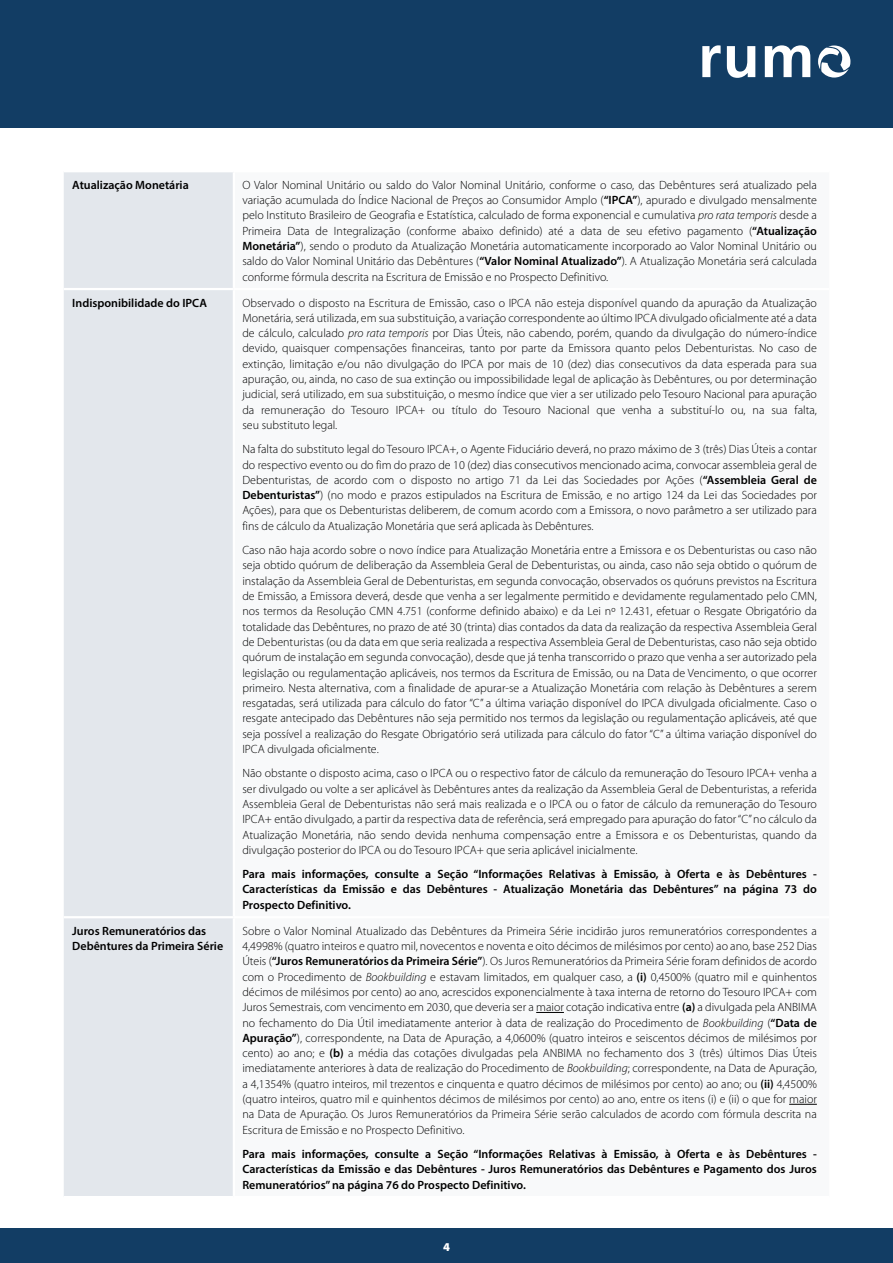
<style>
.page{position:relative;width:893px;height:1263px;background:#fff}
.page>*{position:absolute;margin:0;border:0;box-sizing:border-box;transform-origin:0 0}
.t1{font:300 12px/15.3px "Myriad Pro";color:#000;text-align:justify}
.t2{font:600 12px/15.3px "Myriad Pro";color:#000;text-align:justify}
.t3{font:900 12px "Myriad Pro";color:#fff}
.s1{font-weight:600}
.s2{font-style:italic}
</style>
<div class="page">
<div style="left:0;top:0;width:893px;height:128px;background:#123d64"></div>
<div style="left:0;top:1229px;width:893px;height:34px;background:#123d64"></div>
<svg style="left:702px;top:45px;width:19px;height:32px"></svg>
<svg style="left:727px;top:46px;width:28px;height:32px"></svg>
<svg style="left:765px;top:45px;width:45px;height:32px"></svg>
<svg style="left:818px;top:46px;width:32px;height:32px"></svg>
<div style="left:64px;top:172px;width:169px;height:1024px;background:#e3e7ec"></div>
<hr style="left:64px;top:288px;width:170px;height:2px;background:#fff">
<hr style="left:64px;top:916px;width:170px;height:2px;background:#fff">
<svg style="left:536px;top:1012px;width:28px;height:1px"></svg>
<svg style="left:789px;top:1104px;width:28px;height:1px"></svg>
<p class="t2" style="left:72px;top:177px;width:118px">Atualização Monetária</p>
<p class="t1" style="left:242px;top:177px;width:576px">O Valor Nominal Unitário ou saldo do Valor Nominal Unitário, conforme o caso, das Debêntures será atualizado pela variação acumulada do Índice Nacional de Preços ao Consumidor Amplo (<span class="s1">“IPCA”</span>), apurado e divulgado mensalmente pelo Instituto Brasileiro de Geografia e Estatística, calculado de forma exponencial e cumulativa <span class="s2">pro rata temporis</span> desde a Primeira Data de Integralização (conforme abaixo definido) até a data de seu efetivo pagamento (<span class="s1">“Atualização Monetária”</span>), sendo o produto da Atualização Monetária automaticamente incorporado ao Valor Nominal Unitário ou saldo do Valor Nominal Unitário das Debêntures (<span class="s1">“Valor Nominal Atualizado”</span>). A Atualização Monetária será calculada conforme fórmula descrita na Escritura de Emissão e no Prospecto Definitivo.</p>
<p class="t2" style="left:72px;top:295px;width:136px">Indisponibilidade do IPCA</p>
<p class="t1" style="left:242px;top:295px;width:576px">Observado o disposto na Escritura de Emissão, caso o IPCA não esteja disponível quando da apuração da Atualização Monetária, será utilizada, em sua substituição, a variação correspondente ao último IPCA divulgado oficialmente até a data de cálculo, calculado <span class="s2">pro rata temporis</span> por Dias Úteis, não cabendo, porém, quando da divulgação do número-índice devido, quaisquer compensações financeiras, tanto por parte da Emissora quanto pelos Debenturistas. No caso de extinção, limitação e/ou não divulgação do IPCA por mais de 10 (dez) dias consecutivos da data esperada para sua apuração, ou, ainda, no caso de sua extinção ou impossibilidade legal de aplicação às Debêntures, ou por determinação judicial, será utilizado, em sua substituição, o mesmo índice que vier a ser utilizado pelo Tesouro Nacional para apuração da remuneração do Tesouro IPCA+ ou título do Tesouro Nacional que venha a substituí-lo ou, na sua falta, seu substituto legal.</p>
<p class="t1" style="left:242px;top:442px;width:576px">Na falta do substituto legal do Tesouro IPCA+, o Agente Fiduciário deverá, no prazo máximo de 3 (três) Dias Úteis a contar do respectivo evento ou do fim do prazo de 10 (dez) dias consecutivos mencionado acima, convocar assembleia geral de Debenturistas, de acordo com o disposto no artigo 71 da Lei das Sociedades por Ações (<span class="s1">“Assembleia Geral de Debenturistas”</span>) (no modo e prazos estipulados na Escritura de Emissão, e no artigo 124 da Lei das Sociedades por Ações), para que os Debenturistas deliberem, de comum acordo com a Emissora, o novo parâmetro a ser utilizado para fins de cálculo da Atualização Monetária que será aplicada às Debêntures.</p>
<p class="t1" style="left:242px;top:543px;width:576px">Caso não haja acordo sobre o novo índice para Atualização Monetária entre a Emissora e os Debenturistas ou caso não seja obtido quórum de deliberação da Assembleia Geral de Debenturistas, ou ainda, caso não seja obtido o quórum de instalação da Assembleia Geral de Debenturistas, em segunda convocação, observados os quóruns previstos na Escritura de Emissão, a Emissora deverá, desde que venha a ser legalmente permitido e devidamente regulamentado pelo CMN, nos termos da Resolução CMN 4.751 (conforme definido abaixo) e da Lei nº 12.431, efetuar o Resgate Obrigatório da totalidade das Debêntures, no prazo de até 30 (trinta) dias contados da data da realização da respectiva Assembleia Geral de Debenturistas (ou da data em que seria realizada a respectiva Assembleia Geral de Debenturistas, caso não seja obtido quórum de instalação em segunda convocação), desde que já tenha transcorrido o prazo que venha a ser autorizado pela legislação ou regulamentação aplicáveis, nos termos da Escritura de Emissão, ou na Data de Vencimento, o que ocorrer primeiro. Nesta alternativa, com a finalidade de apurar-se a Atualização Monetária com relação às Debêntures a serem resgatadas, será utilizada para cálculo do fator “C” a última variação disponível do IPCA divulgada oficialmente. Caso o resgate antecipado das Debêntures não seja permitido nos termos da legislação ou regulamentação aplicáveis, até que seja possível a realização do Resgate Obrigatório será utilizada para cálculo do fator “C” a última variação disponível do IPCA divulgada oficialmente.</p>
<p class="t1" style="left:242px;top:766px;width:576px">Não obstante o disposto acima, caso o IPCA ou o respectivo fator de cálculo da remuneração do Tesouro IPCA+ venha a ser divulgado ou volte a ser aplicável às Debêntures antes da realização da Assembleia Geral de Debenturistas, a referida Assembleia Geral de Debenturistas não será mais realizada e o IPCA ou o fator de cálculo da remuneração do Tesouro IPCA+ então divulgado, a partir da respectiva data de referência, será empregado para apuração do fator “C” no cálculo da Atualização Monetária, não sendo devida nenhuma compensação entre a Emissora e os Debenturistas, quando da divulgação posterior do IPCA ou do Tesouro IPCA+ que seria aplicável inicialmente.</p>
<p class="t2" style="left:242px;top:866px;width:576px">Para mais informações, consulte a Seção “Informações Relativas à Emissão, à Oferta e às Debêntures - Características da Emissão e das Debêntures - Atualização Monetária das Debêntures” na página 73 do Prospecto Definitivo.</p>
<p class="t2" style="left:72px;top:923px;width:152px">Juros Remuneratórios das<br>Debêntures da Primeira Série</p>
<p class="t1" style="left:242px;top:923px;width:576px">Sobre o Valor Nominal Atualizado das Debêntures da Primeira Série incidirão juros remuneratórios correspondentes a 4,4998% (quatro inteiros e quatro mil, novecentos e noventa e oito décimos de milésimos por cento) ao ano, base 252 Dias Úteis (<span class="s1">“Juros Remuneratórios da Primeira Série”</span>). Os Juros Remuneratórios da Primeira Série foram definidos de acordo com o Procedimento de <span class="s2">Bookbuilding</span> e estavam limitados, em qualquer caso, a <span class="s1">(i)</span> 0,4500% (quatro mil e quinhentos décimos de milésimos por cento) ao ano, acrescidos exponencialmente à taxa interna de retorno do Tesouro IPCA+ com Juros Semestrais, com vencimento em 2030, que deveria ser a maior cotação indicativa entre <span class="s1">(a)</span> a divulgada pela ANBIMA no fechamento do Dia Útil imediatamente anterior à data de realização do Procedimento de <span class="s2">Bookbuilding</span> (<span class="s1">“Data de Apuração”</span>), correspondente, na Data de Apuração, a 4,0600% (quatro inteiros e seiscentos décimos de milésimos por cento) ao ano; e <span class="s1">(b)</span> a média das cotações divulgadas pela ANBIMA no fechamento dos 3 (três) últimos Dias Úteis imediatamente anteriores à data de realização do Procedimento de <span class="s2">Bookbuilding</span>; correspondente, na Data de Apuração, a 4,1354% (quatro inteiros, mil trezentos e cinquenta e quatro décimos de milésimos por cento) ao ano; ou <span class="s1">(ii)</span> 4,4500% (quatro inteiros, quatro mil e quinhentos décimos de milésimos por cento) ao ano, entre os itens (i) e (ii) o que for maior na Data de Apuração. Os Juros Remuneratórios da Primeira Série serão calculados de acordo com fórmula descrita na Escritura de Emissão e no Prospecto Definitivo.</p>
<p class="t2" style="left:242px;top:1146px;width:576px">Para mais informações, consulte a Seção “Informações Relativas à Emissão, à Oferta e às Debêntures - Características da Emissão e das Debêntures - Juros Remuneratórios das Debêntures e Pagamento dos Juros Remuneratórios” na página 76 do Prospecto Definitivo.</p>
<p class="t3" style="left:443px;top:1240px;width:8px">4</p>
</div>
